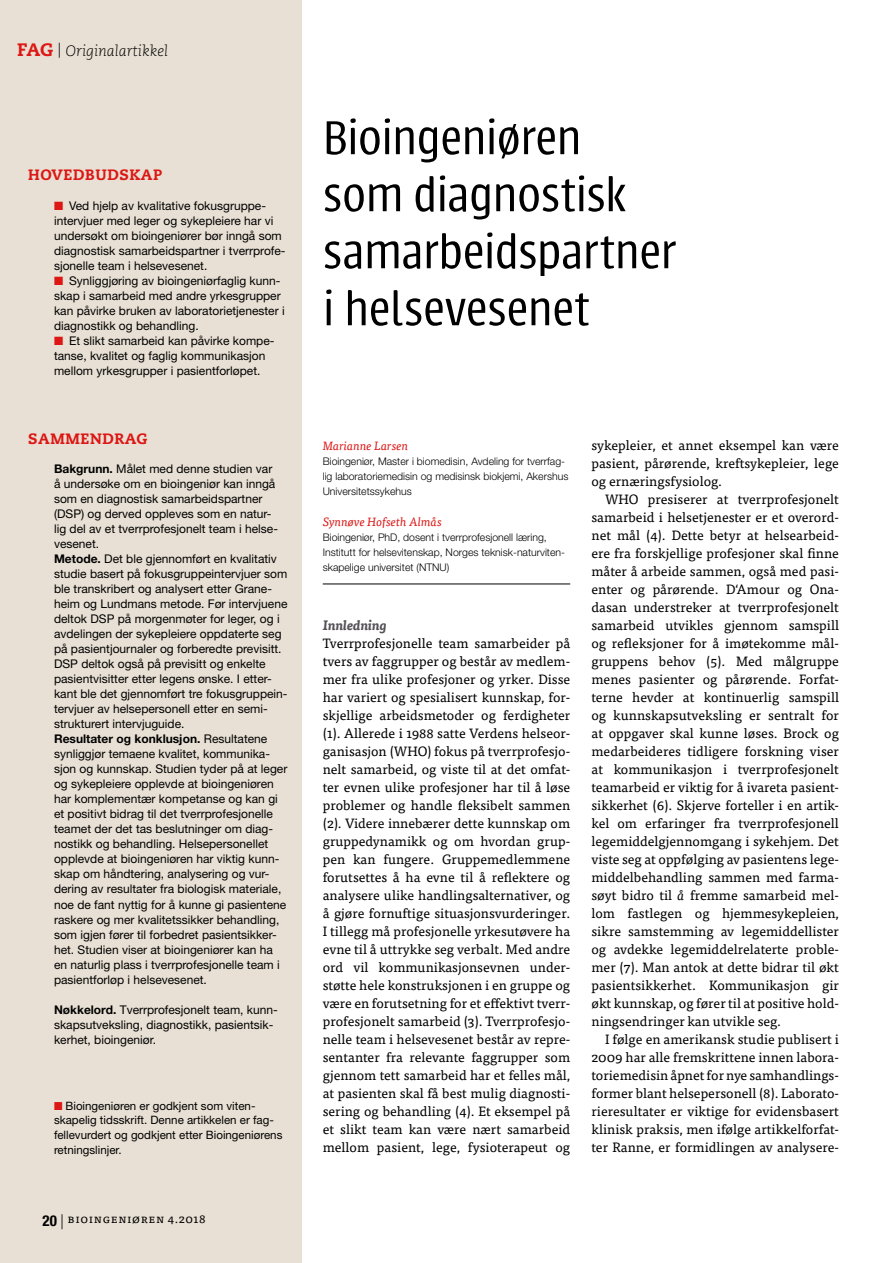
<style>
.page{position:relative;width:893px;height:1263px;background:#fff}
.page>*{position:absolute;margin:0;border:0;box-sizing:border-box;transform-origin:0 0}
.t1{font:300 52.5px/57px "Urbana";letter-spacing:-.015em;color:#000}
.t2{font:800 15px "Caecilia LT Std";letter-spacing:.04em;color:#dc1715}
.t3{font:italic 300 15px "Caecilia LT Std";color:#000}
.t4{font:13.5px/18px "Tisa Pro";color:#000;text-align:justify}
.t5{font:italic 700 13.5px "Tisa Pro";color:#545158}
.t6{font:12px/15px "Helvetica Neue LT Pro";color:#000}
.t7{font:italic 12px "Tisa Pro";color:#dc1715}
.t8{font:12px "Tisa Pro";letter-spacing:.05em;color:#000}
.t9{font:11.55px/14.5px "Helvetica Neue LT Pro";color:#000}
.t10{font:300 10.5px/15px "Helvetica Neue LT Pro";color:#000}
.s1{font-weight:800;font-style:normal;font-size:18px;color:#dc1715}
.s2{color:#dc1715}
.s3{font-weight:700}
.s4{font-family:"Helvetica Neue LT Pro";font-weight:700;font-stretch:condensed;font-size:15px}
.s5{font-family:"Helvetica Neue LT Pro";font-weight:300;font-size:15px}
.s6{font-style:italic}
</style>
<div class="page">
<div style="left:0;top:0;width:301px;height:1263px;background:#e8e0d4"></div>
<hr style="left:323px;top:584px;width:247px;height:1px;background:#000">
<p class="t3" style="left:17px;top:43px;width:153px"><span class="s1">FAG</span> | Originalartikkel</p>
<p class="t2" style="left:28px;top:166px;width:136px">HOVEDBUDSKAP</p>
<p class="t6" style="left:54px;top:198px;width:233px"><span class="s2">■</span> Ved hjelp av kvalitative fokusgruppe&shy;intervjuer med leger og sykepleiere har vi undersøkt om bioingeniører bør inngå som diagnostisk samarbeidspartner i tverrprofe&shy;sjonelle team i helsevesenet.</p>
<p class="t6" style="left:54px;top:273px;width:232px"><span class="s2">■</span> Synliggjøring av bioingeniørfaglig kunn&shy;skap i samarbeid med andre yrkesgrupper kan påvirke bruken av laboratorietjenester i diagnostikk og behandling.</p>
<p class="t6" style="left:54px;top:333px;width:222px"><span class="s2">■</span> Et slikt samarbeid kan påvirke kompe&shy;tanse, kvalitet og faglig kommunikasjon mellom yrkesgrupper i pasientforløpet.</p>
<p class="t2" style="left:28px;top:430px;width:121px">SAMMENDRAG</p>
<p class="t6" style="left:54px;top:461px;width:235px"><span class="s3">Bakgrunn.</span> Målet med denne studien var<br>å undersøke om en bioingeniør kan inngå som en diagnostisk samarbeidspartner (DSP) og derved oppleves som en natur-<br>lig del av et tverrprofesjonelt team i helse&shy;vesenet.<br><span class="s3">Metode.</span> Det ble gjennomført en kvalitativ studie basert på fokusgruppeintervjuer som ble transkribert og analysert etter Grane&shy;heim og Lundmans metode. Før intervjuene deltok DSP på morgenmøter for leger, og i avdelingen der sykepleiere oppdaterte seg på pasientjournaler og forberedte previsitt.<br>DSP deltok også på previsitt og enkelte pasientvisitter etter legens ønske. I etter&shy;kant ble det gjennomført tre fokusgruppein&shy;tervjuer av helsepersonell etter en semi&shy;strukturert intervjuguide.<br><span class="s3">Resultater og konklusjon.</span> Resultatene synliggjør temaene kvalitet, kommunika&shy;sjon og kunnskap. Studien tyder på at leger og sykepleiere opplevde at bioingeniøren har komplementær kompetanse og kan gi et positivt bidrag til det tverrprofesjonelle teamet der det tas beslutninger om diag&shy;nostikk og behandling. Helsepersonellet opplevde at bioingeniøren har viktig kunn&shy;skap om håndtering, analysering og vur&shy;dering av resultater fra biologisk materiale, noe de fant nyttig for å kunne gi pasientene raskere og mer kvalitetssikker behandling, som igjen fører til forbedret pasientsikker&shy;het. Studien viser at bioingeniører kan ha en naturlig plass i tverrprofesjonelle team i pasientforløp i helsevesenet.</p>
<p class="t6" style="left:54px;top:1001px;width:225px"><span class="s3">Nøkkelord.</span> Tverrprofesjonelt team, kunn&shy;skapsutveksling, diagnostikk, pasientsik&shy;kerhet, bioingeniør.</p>
<p class="t9" style="left:54px;top:1098px;width:230px"><span class="s2">■</span> Bioingeniøren er godkjent som viten&shy;skapelig tidsskrift. Denne artikkelen er fag&shy;fellevurdert og godkjent etter Bioingeniørens retningslinjer.</p>
<p class="t8" style="left:43px;top:1209px;width:164px"><span class="s4">20</span> <span class="s5">|</span> Bioingeniøren 4.2018</p>
<h1 class="t1" style="left:323px;top:110px;width:354px">Bioingeniøren som diagnostisk samarbeidspartner i helsevesenet</h1>
<p class="t7" style="left:323px;top:437px;width:87px">Marianne Larsen</p>
<p class="t10" style="left:323px;top:454px;width:247px">Bioingeniør, Master i biomedisin, Avdeling for tverrfag&shy;lig laboratoriemedisin og medisinsk biokjemi, Akershus<br>Universitetssykehus</p>
<p class="t7" style="left:323px;top:513px;width:121px">Synnøve Hofseth Almås</p>
<p class="t10" style="left:323px;top:529px;width:244px">Bioingeniør, PhD, dosent i tverrprofesjonell læring,<br>Institutt for helsevitenskap, Norges teknisk-naturviten&shy;skapelige universitet (NTNU)</p>
<p class="t5" style="left:323px;top:614px;width:66px">Innledning</p>
<p class="t4" style="left:323px;top:633px;width:249px">Tverrprofesjonelle team samarbeider på tvers av faggrupper og består av medlem&shy;mer fra ulike profesjoner og yrker. Disse har variert og spesialisert kunnskap, for&shy;skjellige arbeidsmetoder og ferdigheter (1). Allerede i 1988 satte Verdens helseor&shy;ganisasjon (WHO) fokus på tverrprofesjo&shy;nelt samarbeid, og viste til at det omfat&shy;ter evnen ulike profesjoner har til å løse problemer og handle fleksibelt sammen (2). Videre innebærer dette kunnskap om gruppedynamikk og om hvordan grup&shy;pen kan fungere. Gruppemedlemmene forutsettes å ha evne til å reflektere og analysere ulike handlingsalternativer, og å gjøre fornuftige situasjonsvurderinger.<br>I tillegg må profesjonelle yrkesutøvere ha evne til å uttrykke seg verbalt. Med andre ord vil kommunikasjonsevnen under&shy;støtte hele konstruksjonen i en gruppe og være en forutsetning for et effektivt tverr&shy;profesjonelt samarbeid (3). Tverrprofesjo&shy;nelle team i helsevesenet består av repre&shy;sentanter fra relevante faggrupper som gjennom tett samarbeid har et felles mål, at pasienten skal få best mulig diagnosti&shy;sering og behandling (4). Et eksempel på et slikt team kan være nært samarbeid mellom pasient, lege, fysioterapeut og</p>
<p class="t4" style="left:591px;top:435px;width:249px">sykepleier, et annet eksempel kan være pasient, pårørende, kreftsykepleier, lege og ernæringsfysiolog.</p>
<p class="t4" style="left:591px;top:489px;width:249px;text-indent:14px">WHO presiserer at tverrprofesjonelt samarbeid i helsetjenester er et overord&shy;net mål (4). Dette betyr at helsearbeid&shy;ere fra forskjellige profesjoner skal finne måter å arbeide sammen, også med pasi&shy;enter og pårørende. D‘Amour og Ona&shy;dasan understreker at tverrprofesjonelt samarbeid utvikles gjennom samspill og refleksjoner for å imøtekomme mål&shy;gruppens behov (5). Med målgruppe menes pasienter og pårørende. Forfat&shy;terne hevder at kontinuerlig samspill og kunnskapsutveksling er sentralt for at oppgaver skal kunne løses. Brock og medarbeideres tidligere forskning viser at kommunikasjon i tverrprofesjonelt teamarbeid er viktig for å ivareta pasient&shy;sikkerhet (6). Skjerve forteller i en artik&shy;kel om erfaringer fra tverrprofesjonell legemiddelgjennomgang i sykehjem. Det viste seg at oppfølging av pasientens lege&shy;middelbehandling sammen med farma&shy;søyt bidro til <span class="s6">å</span> fremme samarbeid mel&shy;lom fastlegen og hjemmesykepleien, sikre samstemming av legemiddellister og avdekke legemiddelrelaterte proble&shy;mer (7). Man antok at dette bidrar til økt pasientsikkerhet. Kommunikasjon gir økt kunnskap, og fører til at positive hold&shy;ningsendringer kan utvikle seg.</p>
<p class="t4" style="left:591px;top:1029px;width:249px;text-indent:14px">I følge en amerikansk studie publisert i 2009 har alle fremskrittene innen labora&shy;toriemedisin åpnet for nye samhandlings&shy;former blant helsepersonell (8). Laborato&shy;rieresultater er viktige for evidensbasert klinisk praksis, men ifølge artikkelforfat&shy;ter Ranne, er formidlingen av analysere-</p>
</div>
